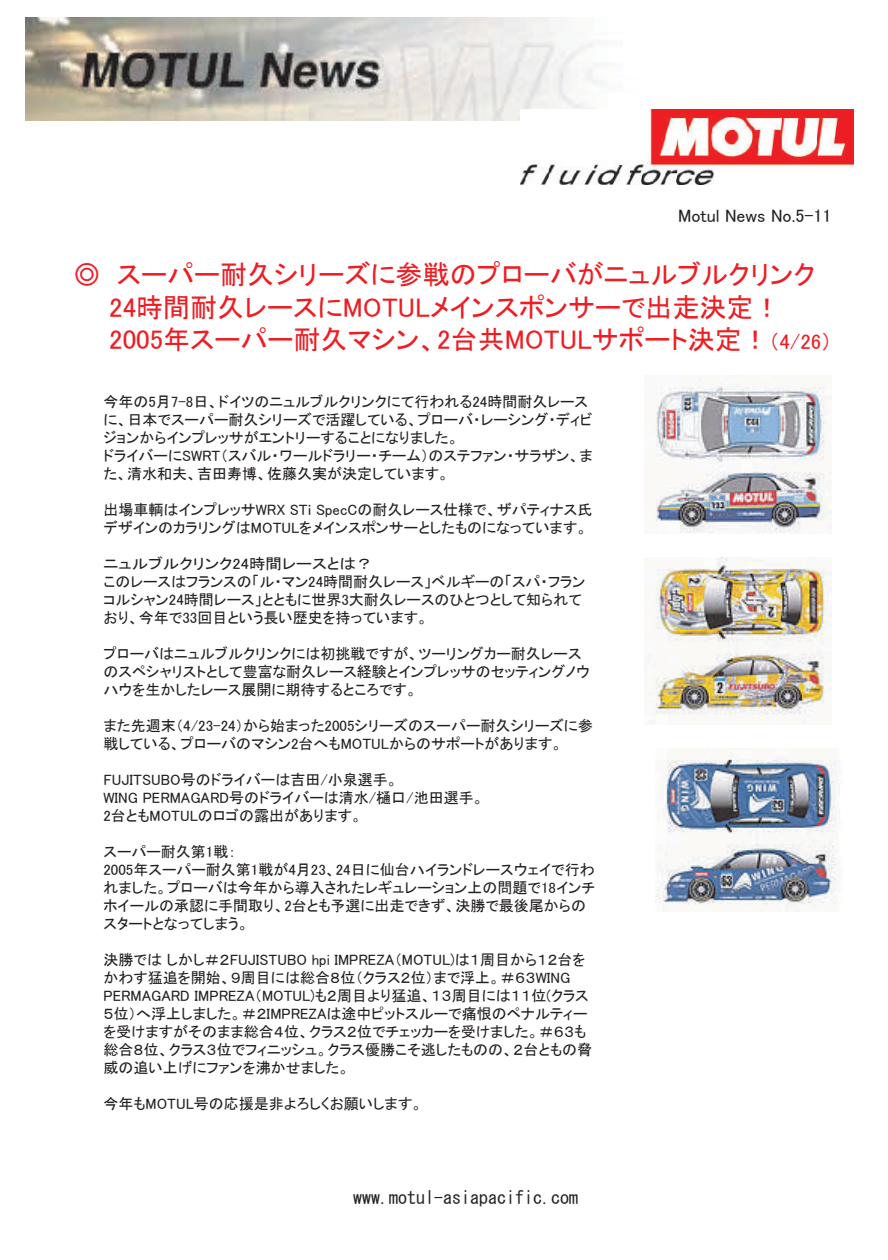
<style>
.page{position:relative;width:888px;height:1260px;background:#fff}
.page>*{position:absolute;margin:0;border:0;box-sizing:border-box;transform-origin:0 0}
.t1{font:27px/32.2px "MSP Gothic";color:#ee1d23}
.t2{font:18px "MS Gothic";color:#231f20}
.t3{font:18px "MSUI Gothic";color:#231f20}
.t4{font:15px/18px "MSP Gothic";color:#231f20}
.t5{font:15px/18px "MSP Gothic";color:#231f20;scale:1.1 1}
.s1{font-size:21px}
</style>
<div class="page">
<img style="left:26px;top:18px;width:588px;height:103px">
<img style="left:520px;top:109px;width:333px;height:76px">
<img style="left:649px;top:377px;width:183px;height:156px">
<img style="left:644px;top:558px;width:188px;height:166px">
<img style="left:655px;top:748px;width:185px;height:164px">
<p class="t3" style="left:678px;top:207px;width:155px">Motul News No.5-11</p>
<h1 class="t1" style="left:109px;top:259px;width:724px;text-indent:-36px">◎ スーパー耐久シリーズに参戦のプローバがニュルブルクリンク<br>24時間耐久レースにMOTULメインスポンサーで出走決定！<br>2005年スーパー耐久マシン、2台共MOTULサポート決定！<span class="s1">（4/26）</span></h1>
<p class="t4" style="left:103px;top:392px;width:491px">今年の5月7-8日、ドイツのニュルブルクリンクにて行われる24時間耐久レースに、日本でスーパー耐久シリーズで活躍している、プローバ・レーシング・ディビジョンからインプレッサがエントリーすることになりました。<br>ドライバーにSWRT（スバル・ワールドラリー・チーム）のステファン・サラザン、また、清水和夫、吉田寿博、佐藤久実が決定しています。</p>
<p class="t4" style="left:103px;top:500px;width:491px">出場車輌はインプレッサWRX STｉ SpecCの耐久レース仕様で、ザパティナス氏デザインのカラリングはMOTULをメインスポンサーとしたものになっています。</p>
<p class="t5" style="left:103px;top:554px;width:440px">ニュルブルクリンク24時間レースとは？<br>このレースはフランスの「ル・マン24時間耐久レース」ベルギーの「スパ・フランコルシャン24時間レース」とともに世界3大耐久レースのひとつとして知られており、今年で33回目という長い歴史を持っています。</p>
<p class="t4" style="left:103px;top:644px;width:488px">プローバはニュルブルクリンクには初挑戦ですが、ツーリングカー耐久レースのスペシャリストとして豊富な耐久レース経験とインプレッサのセッティングノウハウを生かしたレース展開に期待するところです。</p>
<p class="t4" style="left:103px;top:716px;width:491px">また先週末（4/23-24）から始まった2005シリーズのスーパー耐久シリーズに参戦している、プローバのマシン2台へもMOTULからのサポートがあります。</p>
<p class="t4" style="left:103px;top:770px;width:382px">FUJITSUBO号のドライバーは吉田/小泉選手。<br>WING PERMAGARD号のドライバーは清水/樋口/池田選手。<br>2台ともMOTULのロゴの露出があります。</p>
<p class="t4" style="left:103px;top:842px;width:493px">スーパー耐久第1戦：<br>2005年スーパー耐久第1戦が4月23、24日に仙台ハイランドレースウェイで行われました。プローバは今年から導入されたレギュレーション上の問題で18インチホイールの承認に手間取り、2台とも予選に出走できず、決勝で最後尾からのスタートとなってしまう。</p>
<p class="t4" style="left:103px;top:950px;width:490px">決勝ではしかし＃２FUJISTUBO hpi IMPREZA（MOTUL)は１周目から１２台をかわす猛追を開始、９周目には総合８位（クラス２位）まで浮上。＃６３WING PERMAGARD IMPREZA（MOTUL)も２周目より猛追、１３周目には１１位(クラス５位）へ浮上しました。＃２IMPREZAは途中ピットスルーで痛恨のペナルティーを受けますがそのまま総合４位、クラス２位でチェッカーを受けました。＃６３も総合８位、クラス３位でフィニッシュ。クラス優勝こそ逃したものの、２台ともの脅威の追い上げにファンを沸かせました。</p>
<p class="t4" style="left:103px;top:1094px;width:320px">今年もMOTUL号の応援是非よろしくお願いします。</p>
<p class="t2" style="left:353px;top:1188px;width:226px">www.motul-asiapacific.com</p>
</div>
